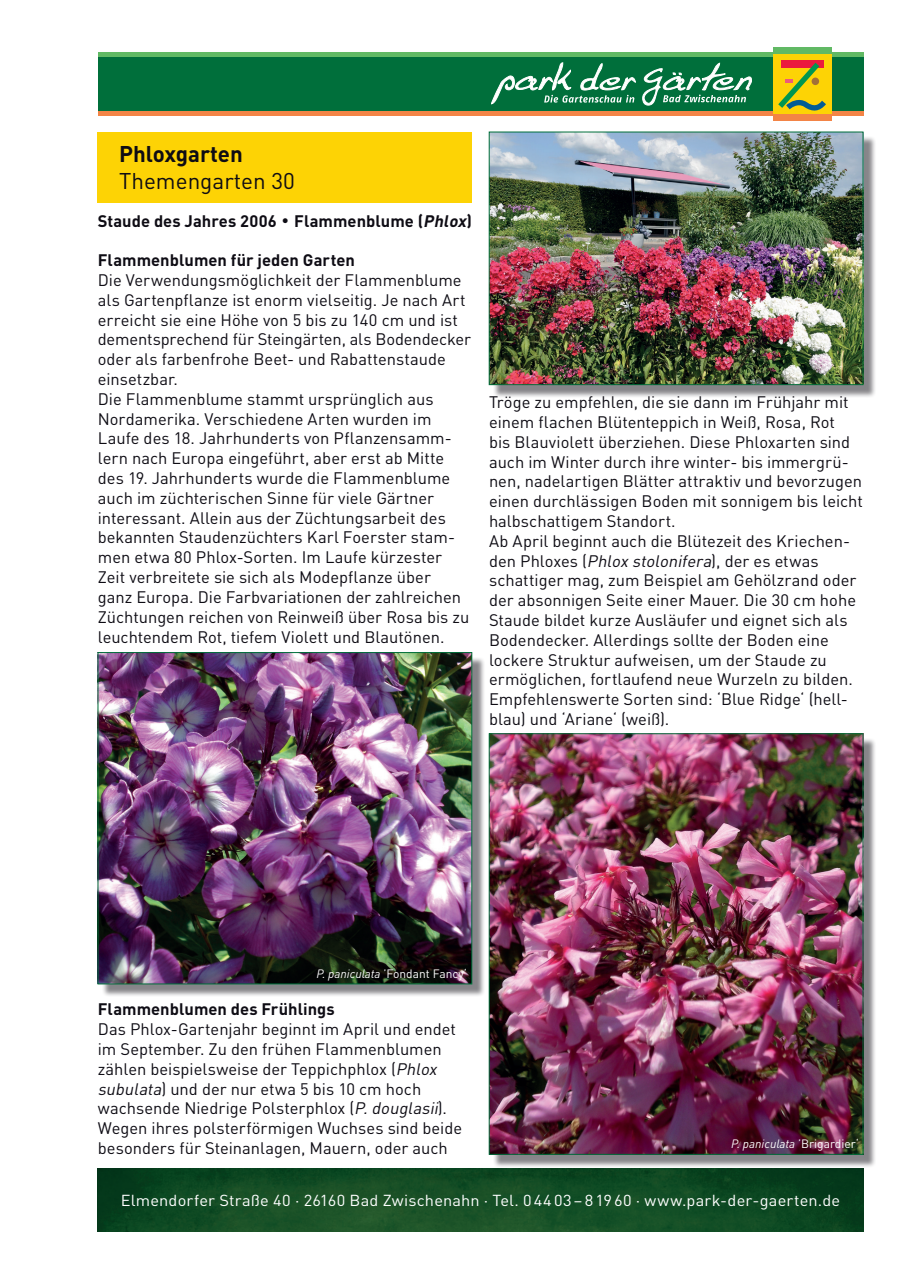
<style>
.page{position:relative;width:910px;height:1280px;background:#fff}
.page>*{position:absolute;margin:0;border:0;box-sizing:border-box;transform-origin:0 0}
.t1{font:22.5px "DINOT";color:#0e0c14}
.t2{font:700 22.5px "DINOT";color:#0e0c14}
.t3{font:16.5px/19.8px "DINOT";color:#0e0c14}
.t4{font:700 16.5px "DINOT";letter-spacing:.005em;color:#0e0c14}
.t5{font:15.75px "DINOT";letter-spacing:.01em;color:#fff;scale:1.04 1}
.t6{font:12px "DINOT";color:#fff}
.t7{font:italic 12px "DINOT";color:#fff}
.s1{font-family:"Swiss 721 BT";font-weight:400}
.s2{font-style:italic}
.s3{font-style:normal}
</style>
<div class="page">
<div style="left:98px;top:52px;width:765px;height:5px;background:#61b964"></div>
<div style="left:98px;top:111px;width:765px;height:5px;background:#f38446"></div>
<div style="left:98px;top:57px;width:765px;height:54px;background:#006f3b"></div>
<svg style="left:491px;top:63px;width:145px;height:41px"></svg>
<svg style="left:642px;top:63px;width:110px;height:42px"></svg>
<div style="left:773px;top:53px;width:58px;height:62px;background:#fdd305"></div>
<div style="left:781px;top:60px;width:42px;height:8px;background:#eb1a3e"></div>
<svg style="left:778px;top:63px;width:48px;height:48px"></svg>
<div style="left:773px;top:115px;width:58px;height:6px;background:#f38446"></div>
<div style="left:773px;top:47px;width:58px;height:6px;background:#61b964"></div>
<div style="left:98px;top:132px;width:374px;height:71px;background:#fdd305"></div>
<img style="left:98px;top:1168px;width:765px;height:64px">
<div style="left:493px;top:136px;width:384px;height:262px;background:#0e0c14;opacity:.5"></div>
<img style="left:491px;top:134px;width:370px;height:249px">
<div style="left:489px;top:132px;width:374px;height:253px;border:1px solid #006f3b"></div>
<div style="left:102px;top:656px;width:383px;height:341px;background:#0e0c14;opacity:.5"></div>
<img style="left:100px;top:654px;width:370px;height:328px">
<div style="left:98px;top:652px;width:374px;height:332px;border:1px solid #006f3b"></div>
<div style="left:493px;top:737px;width:384px;height:430px;background:#0e0c14;opacity:.5"></div>
<img style="left:491px;top:735px;width:370px;height:417px">
<div style="left:489px;top:733px;width:374px;height:421px;border:1px solid #006f3b"></div>
<h1 class="t2" style="left:119px;top:140px;width:125px">Phloxgarten</h1>
<h1 class="t1" style="left:119px;top:167px;width:177px">Themengarten 30</h1>
<p class="t4" style="left:98px;top:210px;width:376px">Staude des Jahres 2006 <span class="s1">•</span> Flammenblume (<span class="s2">Phlox</span>)</p>
<p class="t4" style="left:98px;top:249px;width:259px">Flammenblumen für jeden Garten</p>
<p class="t3" style="left:98px;top:270px;width:375px">Die Verwendungsmöglichkeit der Flammenblume als Gartenpflanze ist enorm vielseitig. Je nach Art erreicht sie eine Höhe von 5 bis zu 140 cm und ist dementsprechend für Steingärten, als Bodendecker oder als farbenfrohe Beet- und Rabattenstaude einsetzbar.<br>Die Flammenblume stammt ursprünglich aus Nordamerika. Verschiedene Arten wurden im Laufe des 18. Jahrhunderts von Pflanzensamm&shy;lern nach Europa eingeführt, aber erst ab Mitte des 19. Jahrhunderts wurde die Flammenblume auch im züchterischen Sinne für viele Gärtner interessant. Allein aus der Züchtungsarbeit des bekannten Staudenzüchters Karl Foerster stam&shy;men etwa 80 Phlox-Sorten. Im Laufe kürzester Zeit verbreitete sie sich als Modepflanze über<br>ganz Europa. Die Farbvariationen der zahlreichen Züchtungen reichen von Reinweiß über Rosa bis zu leuchtendem Rot, tiefem Violett und Blautönen.</p>
<p class="t3" style="left:489px;top:392px;width:375px">Tröge zu empfehlen, die sie dann im Frühjahr mit einem flachen Blütenteppich in Weiß, Rosa, Rot<br>bis Blauviolett überziehen. Diese Phloxarten sind auch im Winter durch ihre winter- bis immergrü&shy;nen, nadelartigen Blätter attraktiv und bevorzugen einen durchlässigen Boden mit sonnigem bis leicht halbschattigem Standort.<br>Ab April beginnt auch die Blütezeit des Kriechen&shy;den Phloxes (<span class="s2">Phlox stolonifera</span>), der es etwas schattiger mag, zum Beispiel am Gehölzrand oder der absonnigen Seite einer Mauer. Die 30 cm hohe Staude bildet kurze Ausläufer und eignet sich als Bodendecker. Allerdings sollte der Boden eine lockere Struktur aufweisen, um der Staude zu ermöglichen, fortlaufend neue Wurzeln zu bilden.<br>Empfehlenswerte Sorten sind: ‘Blue Ridge‘ (hell&shy;blau) und ‘Ariane‘ (weiß).</p>
<p class="t6" style="left:316px;top:966px;width:152px"><span class="s2">P. paniculata</span> ʼFondant Fancy‘</p>
<p class="t4" style="left:98px;top:999px;width:239px">Flammenblumen des Frühlings</p>
<p class="t3" style="left:98px;top:1019px;width:366px">Das Phlox-Gartenjahr beginnt im April und endet im September. Zu den frühen Flammenblumen zählen beispielsweise der Teppichphlox (<span class="s2">Phlox subulata</span>) und der nur etwa 5 bis 10 cm hoch wachsende Niedrige Polsterphlox (<span class="s2">P.douglasii</span>).<br>Wegen ihres polsterförmigen Wuchses sind beide besonders für Steinanlagen, Mauern, oder auch</p>
<p class="t7" style="left:731px;top:1136px;width:129px">P. paniculata <span class="s3">ʼBrigardier‘</span></p>
<p class="t5" style="left:121px;top:1190px;width:693px">Elmendorfer Straße 40 · 26160 Bad Zwischenahn · Tel. 0 44 03 – 8 19 60 · www.park-der-gaerten.de</p>
</div>
